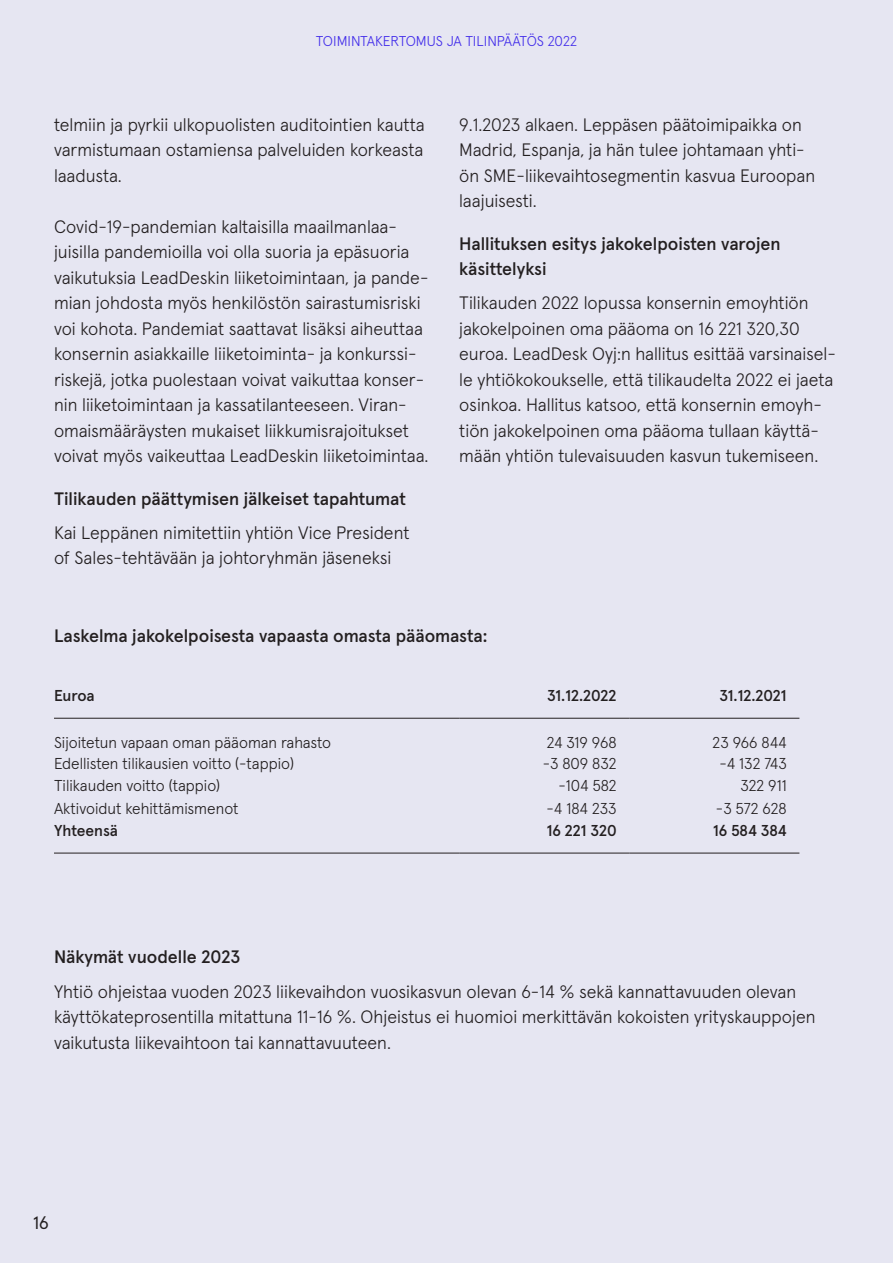
<style>
.page{position:relative;width:893px;height:1263px;background:#fff}
.page>*{position:absolute;margin:0;border:0;box-sizing:border-box;transform-origin:0 0}
.t1{font:300 18px/25.5px "Apercu Pro";color:#231f20}
.t2{font:500 18px/25.5px "Apercu Pro";color:#231f20}
.t3{font:18px "Apercu Pro";color:#231f20}
.t4{font:300 15.75px "Apercu Pro";color:#231f20}
.t5{font:500 15.75px "Apercu Pro";color:#231f20}
.t6{font:300 14.25px "Apercu Pro";color:#432eea}
</style>
<div class="page">
<div style="left:0;top:0;width:892px;height:1263px;background:#e6e6f2"></div>
<svg style="left:459px;top:717px;width:170px;height:136px"></svg>
<hr style="left:54px;top:718px;width:405px;height:1px;background:#231f20">
<hr style="left:459px;top:718px;width:170px;height:1px;background:#231f20">
<hr style="left:629px;top:718px;width:170px;height:1px;background:#231f20">
<hr style="left:54px;top:853px;width:405px;height:1px;background:#231f20">
<hr style="left:459px;top:853px;width:170px;height:1px;background:#231f20">
<hr style="left:629px;top:853px;width:170px;height:1px;background:#231f20">
<p class="t6" style="left:316px;top:30px;width:263px">Toimintakertomus ja tilinpäätös 2022</p>
<p class="t1" style="left:54px;top:110px;width:372px;text-align:justify">telmiin ja pyrkii ulkopuolisten auditointien kautta varmistumaan ostamiensa palveluiden korkeasta laadusta.</p>
<p class="t1" style="left:54px;top:212px;width:376px">Covid-19-pandemian kaltaisilla maailmanlaa&shy;juisilla pandemioilla voi olla suoria ja epäsuoria vaikutuksia LeadDeskin liiketoimintaan, ja pande&shy;mian johdosta myös henkilöstön sairastumisriski voi kohota. Pandemiat saattavat lisäksi aiheuttaa konsernin asiakkaille liiketoiminta- ja konkurssi&shy;riskejä, jotka puolestaan voivat vaikuttaa konser&shy;nin liiketoimintaan ja kassatilanteeseen. Viran&shy;omaismääräysten mukaiset liikkumisrajoitukset voivat myös vaikeuttaa LeadDeskin liiketoimintaa.</p>
<p class="t2" style="left:54px;top:484px;width:353px">Tilikauden päättymisen jälkeiset tapahtumat</p>
<p class="t1" style="left:54px;top:518px;width:357px">Kai Leppänen nimitettiin yhtiön Vice President of Sales-tehtävään ja johtoryhmän jäseneksi</p>
<p class="t1" style="left:459px;top:110px;width:357px">9.1.2023 alkaen. Leppäsen päätoimipaikka on Madrid, Espanja, ja hän tulee johtamaan yhti&shy;ön SME-liikevaihtosegmentin kasvua Euroopan laajuisesti.</p>
<p class="t2" style="left:459px;top:229px;width:323px">Hallituksen esitys jakokelpoisten varojen käsittelyksi</p>
<p class="t1" style="left:459px;top:289px;width:378px">Tilikauden 2022 lopussa konsernin emoyhtiön jakokelpoinen oma pääoma on 16 221 320,30 euroa. LeadDesk Oyj:n hallitus esittää varsinaisel&shy;le yhtiökokoukselle, että tilikaudelta 2022 ei jaeta osinkoa. H allitus katsoo, että konsernin emoyh&shy;tiön jakokelpoinen oma pääoma tullaan käyttä&shy;mään yhtiön tulevaisuuden kasvun tukemiseen.</p>
<p class="t2" style="left:54px;top:622px;width:435px">Laskelma jakokelpoisesta vapaasta omasta pääomasta:</p>
<p class="t5" style="left:54px;top:683px;width:42px">Euroa</p>
<p class="t5" style="left:547px;top:683px;width:71px">31.12.2022</p>
<p class="t5" style="left:719px;top:683px;width:69px">31.12.2021</p>
<p class="t4" style="left:54px;top:730px;width:279px">Sijoitetun vapaan oman pääoman rahasto</p>
<p class="t4" style="left:547px;top:730px;width:71px">24 319 968</p>
<p class="t4" style="left:713px;top:730px;width:76px">23 966 844</p>
<p class="t4" style="left:54px;top:751px;width:241px">Edellisten tilikausien voitto (-tappio)</p>
<p class="t4" style="left:543px;top:751px;width:75px">-3 809 832</p>
<p class="t4" style="left:719px;top:751px;width:69px">-4 132 743</p>
<p class="t4" style="left:54px;top:773px;width:168px">Tilikauden voitto (tappio)</p>
<p class="t4" style="left:558px;top:773px;width:60px">-104 582</p>
<p class="t4" style="left:740px;top:773px;width:48px">322 911</p>
<p class="t4" style="left:54px;top:796px;width:186px">Aktivoidut kehittämismenot</p>
<p class="t4" style="left:547px;top:796px;width:72px">-4 184 233</p>
<p class="t4" style="left:716px;top:796px;width:72px">-3 572 628</p>
<p class="t5" style="left:54px;top:818px;width:65px">Yhteensä</p>
<p class="t5" style="left:547px;top:818px;width:71px">16 221 320</p>
<p class="t5" style="left:713px;top:818px;width:75px">16 584 384</p>
<p class="t2" style="left:54px;top:943px;width:188px">Näkymät vuodelle 2023</p>
<p class="t1" style="left:54px;top:977px;width:763px">Yhtiö ohjeistaa vuoden 2023 liikevaihdon vuosikasvun olevan 6-14 % sekä kannattavuuden olevan käyttökateprosentilla mitattuna 11-16 %. Ohjeistus ei huomioi merkittävän kokoisten yrityskauppojen vaikutusta liikevaihtoon tai kannattavuuteen.</p>
<p class="t3" style="left:33px;top:1209px;width:17px">16</p>
</div>
